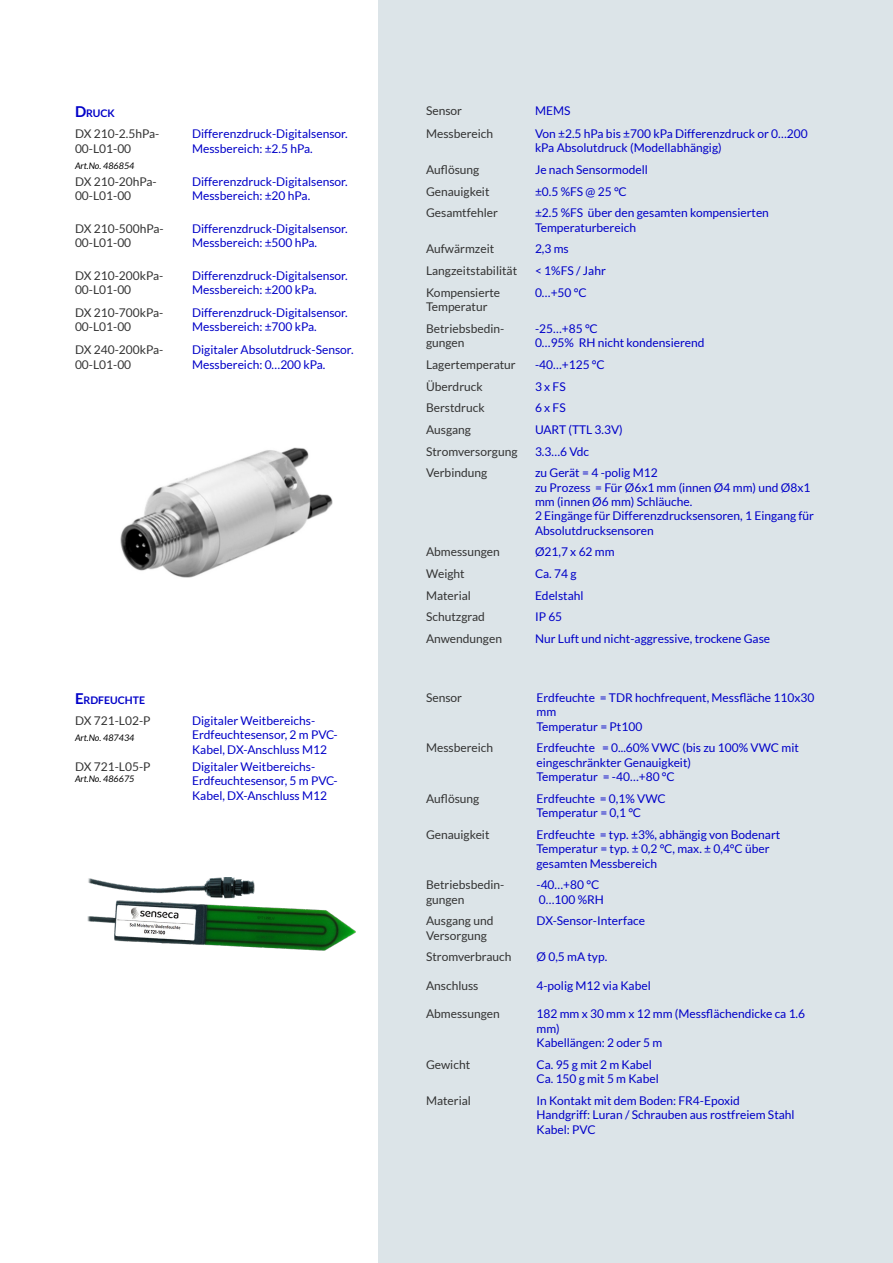
<style>
.page{position:relative;width:893px;height:1263px;background:#fff}
.page>*{position:absolute;margin:0;border:0;box-sizing:border-box;transform-origin:0 0}
.t1{font:12px/14.4px "Lato";color:#0000c8}
.t2{font:12px/14.4px "Lato";color:#333}
.t3{font:700 10.5px "Lato";color:#0000c8}
.t4{font:italic 9px "Lato";color:#000}
.s1{font-size:15px}
</style>
<div class="page">
<div style="left:378px;top:0;width:515px;height:1263px;background:#dce4e8"></div>
<img style="left:87px;top:878px;width:269px;height:72px">
<img style="left:120px;top:447px;width:213px;height:131px">
<p class="t3" style="left:75px;top:107px;width:41px"><span class="s1">D</span>RUCK</p>
<p class="t2" style="left:75px;top:127px;width:86px">DX 210-2.5hPa-<br>00-L01-00</p>
<p class="t4" style="left:75px;top:160px;width:61px">Art.No. 486854</p>
<p class="t1" style="left:192px;top:127px;width:157px">Differenzdruck-Digitalsensor.<br>Messbereich: ±2.5 hPa.</p>
<p class="t2" style="left:75px;top:174px;width:83px">DX 210-20hPa-<br>00-L01-00</p>
<p class="t1" style="left:192px;top:174px;width:157px">Differenzdruck-Digitalsensor.<br>Messbereich: ±20 hPa.</p>
<p class="t2" style="left:75px;top:221px;width:90px">DX 210-500hPa-<br>00-L01-00</p>
<p class="t1" style="left:192px;top:221px;width:157px">Differenzdruck-Digitalsensor.<br>Messbereich: ±500 hPa.</p>
<p class="t2" style="left:75px;top:268px;width:90px">DX 210-200kPa-<br>00-L01-00</p>
<p class="t1" style="left:192px;top:268px;width:157px">Differenzdruck-Digitalsensor.<br>Messbereich: ±200 kPa.</p>
<p class="t2" style="left:75px;top:305px;width:90px">DX 210-700kPa-<br>00-L01-00</p>
<p class="t1" style="left:192px;top:305px;width:157px">Differenzdruck-Digitalsensor.<br>Messbereich: ±700 kPa.</p>
<p class="t2" style="left:75px;top:342px;width:90px">DX 240-200kPa-<br>00-L01-00</p>
<p class="t1" style="left:192px;top:342px;width:163px">Digitaler Absolutdruck-Sensor.<br>Messbereich: 0…200 kPa.</p>
<p class="t3" style="left:75px;top:694px;width:72px"><span class="s1">E</span> RDFEUCHTE</p>
<p class="t2" style="left:75px;top:713px;width:77px">DX 721-L02-P</p>
<p class="t4" style="left:75px;top:733px;width:61px">Art.No. 487434</p>
<p class="t2" style="left:75px;top:759px;width:77px">DX 721-L05-P</p>
<p class="t4" style="left:75px;top:773px;width:61px">Art.No. 486675</p>
<p class="t1" style="left:192px;top:713px;width:147px">Digitaler Weitbereichs-<br>Erdfeuchtesensor, 2 m PVC-<br>Kabel, DX-Anschluss M12</p>
<p class="t1" style="left:192px;top:759px;width:147px">Digitaler Weitbereichs-<br>Erdfeuchtesensor, 5 m PVC-<br>Kabel, DX-Anschluss M12</p>
<p class="t2" style="left:426px;top:103px;width:38px">Sensor</p>
<p class="t1" style="left:535px;top:103px;width:37px">MEMS</p>
<p class="t2" style="left:426px;top:126px;width:69px">Messbereich</p>
<p class="t1" style="left:535px;top:126px;width:274px">Von ±2.5 hPa bis ±700 kPa Differenzdruck or 0…200 kPa Absolutdruck (Modellabhängig)</p>
<p class="t2" style="left:426px;top:162px;width:55px">Auflösung</p>
<p class="t1" style="left:535px;top:162px;width:114px">Je nach Sensormodell</p>
<p class="t2" style="left:426px;top:184px;width:65px">Genauigkeit</p>
<p class="t1" style="left:535px;top:184px;width:93px">±0.5 %FS @ 25 °C</p>
<p class="t2" style="left:426px;top:206px;width:73px">Gesamtfehler</p>
<p class="t1" style="left:535px;top:206px;width:235px">±2.5 %FS über den gesamten kompensierten<br>Temperaturbereich</p>
<p class="t2" style="left:426px;top:242px;width:70px">Aufwärmzeit</p>
<p class="t1" style="left:535px;top:242px;width:35px">2,3 ms</p>
<p class="t2" style="left:426px;top:263px;width:93px">Langzeitstabilität</p>
<p class="t1" style="left:535px;top:263px;width:72px">&lt; 1%FS / Jahr</p>
<p class="t2" style="left:426px;top:285px;width:76px">Kompensierte</p>
<p class="t2" style="left:426px;top:299px;width:63px">Temperatur</p>
<p class="t1" style="left:535px;top:285px;width:53px">0…+50 °C</p>
<p class="t2" style="left:426px;top:321px;width:80px">Betriebsbedin&shy;gungen</p>
<p class="t1" style="left:535px;top:321px;width:64px">-25…+85 °C</p>
<p class="t1" style="left:535px;top:336px;width:171px">0…95% RH nicht kondensierend</p>
<p class="t2" style="left:426px;top:357px;width:91px">Lagertemperatur</p>
<p class="t1" style="left:535px;top:357px;width:71px">-40…+125 °C</p>
<p class="t2" style="left:426px;top:379px;width:58px">Überdruck</p>
<p class="t1" style="left:535px;top:379px;width:32px">3 x FS</p>
<p class="t2" style="left:426px;top:401px;width:60px">Berstdruck</p>
<p class="t1" style="left:535px;top:401px;width:32px">6 x FS</p>
<p class="t2" style="left:426px;top:422px;width:47px">Ausgang</p>
<p class="t1" style="left:535px;top:422px;width:89px">UART (TTL 3.3V)</p>
<p class="t2" style="left:426px;top:444px;width:93px">Stromversorgung</p>
<p class="t1" style="left:535px;top:444px;width:56px">3.3…6 Vdc</p>
<p class="t2" style="left:426px;top:465px;width:63px">Verbindung</p>
<p class="t1" style="left:535px;top:465px;width:124px">zu Gerät = 4 -polig M12</p>
<p class="t1" style="left:535px;top:480px;width:277px">zu Prozess = Für Ø6x1 mm (innen Ø4 mm) und Ø8x1 mm (innen Ø6 mm) Schläuche.</p>
<p class="t1" style="left:535px;top:509px;width:281px">2 Eingänge für Differenzdrucksensoren, 1 Eingang für<br>Absolutdrucksensoren</p>
<p class="t2" style="left:426px;top:545px;width:75px">Abmessungen</p>
<p class="t1" style="left:535px;top:545px;width:81px">Ø21,7 x 62 mm</p>
<p class="t2" style="left:426px;top:566px;width:40px">Weight</p>
<p class="t1" style="left:535px;top:566px;width:43px">Ca. 74 g</p>
<p class="t2" style="left:426px;top:588px;width:46px">Material</p>
<p class="t1" style="left:535px;top:588px;width:50px">Edelstahl</p>
<p class="t2" style="left:426px;top:610px;width:60px">Schutzgrad</p>
<p class="t1" style="left:535px;top:610px;width:29px">IP 65</p>
<p class="t2" style="left:426px;top:631px;width:78px">Anwendungen</p>
<p class="t1" style="left:535px;top:631px;width:237px">Nur Luft und nicht-aggressive, trockene Gase</p>
<p class="t2" style="left:426px;top:690px;width:38px">Sensor</p>
<p class="t1" style="left:536px;top:690px;width:279px">Erdfeuchte = TDR hochfrequent, Messfläche 110x30 mm</p>
<p class="t1" style="left:536px;top:719px;width:107px">Temperatur = Pt100</p>
<p class="t2" style="left:426px;top:741px;width:69px">Messbereich</p>
<p class="t1" style="left:536px;top:741px;width:264px">Erdfeuchte = 0...60% VWC (bis zu 100% VWC mit eingeschränkter Genauigkeit)</p>
<p class="t1" style="left:536px;top:769px;width:140px">Temperatur = -40…+80 °C</p>
<p class="t2" style="left:426px;top:791px;width:55px">Auflösung</p>
<p class="t1" style="left:536px;top:791px;width:131px">Erdfeuchte = 0,1% VWC</p>
<p class="t1" style="left:536px;top:805px;width:106px">Temperatur = 0,1 °C</p>
<p class="t2" style="left:426px;top:827px;width:65px">Genauigkeit</p>
<p class="t1" style="left:536px;top:827px;width:245px">Erdfeuchte = typ. ±3%, abhängig von Bodenart</p>
<p class="t1" style="left:536px;top:841px;width:234px">Temperatur = typ. ± 0,2 °C, max. ± 0,4°C über gesamten Messbereich</p>
<p class="t2" style="left:426px;top:878px;width:80px">Betriebsbedin&shy;gungen</p>
<p class="t1" style="left:536px;top:878px;width:64px">-40…+80 °C</p>
<p class="t1" style="left:539px;top:892px;width:67px">0…100 %RH</p>
<p class="t2" style="left:426px;top:914px;width:69px">Ausgang und<br>Versorgung</p>
<p class="t1" style="left:536px;top:914px;width:110px">DX-Sensor-Interface</p>
<p class="t2" style="left:426px;top:950px;width:87px">Stromverbrauch</p>
<p class="t1" style="left:536px;top:950px;width:72px">Ø 0,5 mA typ.</p>
<p class="t2" style="left:426px;top:978px;width:54px">Anschluss</p>
<p class="t1" style="left:536px;top:978px;width:116px">4-polig M12 via Kabel</p>
<p class="t2" style="left:426px;top:1007px;width:75px">Abmessungen</p>
<p class="t1" style="left:536px;top:1007px;width:270px">182 mm x 30 mm x 12 mm (Messflächendicke ca 1.6 mm)</p>
<p class="t1" style="left:536px;top:1035px;width:127px">Kabellängen: 2 oder 5 m</p>
<p class="t2" style="left:426px;top:1057px;width:46px">Gewicht</p>
<p class="t1" style="left:536px;top:1057px;width:117px">Ca. 95 g mit 2 m Kabel</p>
<p class="t1" style="left:536px;top:1072px;width:124px">Ca. 150 g mit 5 m Kabel</p>
<p class="t2" style="left:426px;top:1093px;width:46px">Material</p>
<p class="t1" style="left:536px;top:1093px;width:205px">In Kontakt mit dem Boden: FR4-Epoxid</p>
<p class="t1" style="left:536px;top:1108px;width:260px">Handgriff: Luran / Schrauben aus rostfreiem Stahl</p>
<p class="t1" style="left:536px;top:1122px;width:61px">Kabel: PVC</p>
</div>
